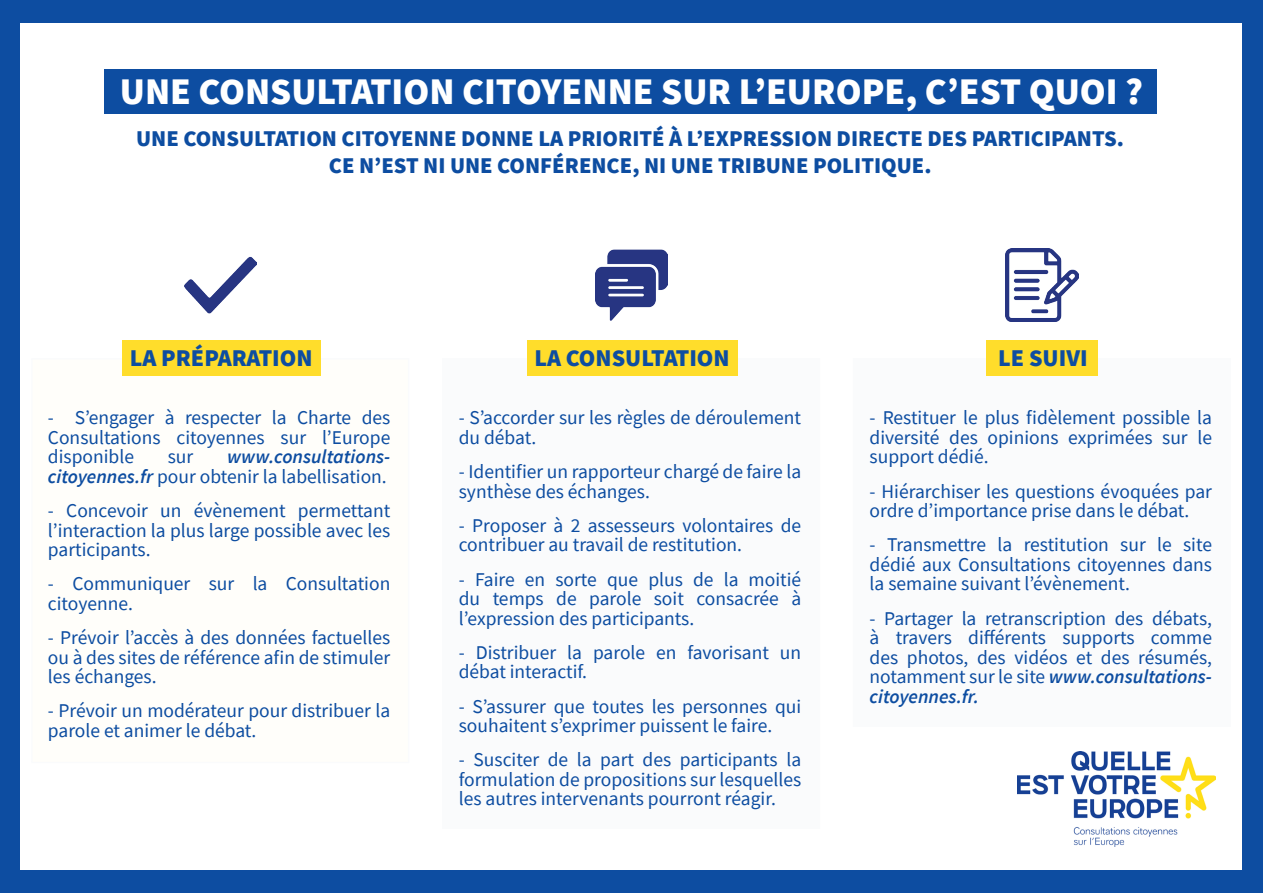
<style>
.page{position:relative;width:1263px;height:893px;background:#0d4da1}
.page>*{position:absolute;margin:0;border:0;box-sizing:border-box;transform-origin:0 0}
.t1{font:900 37.5px "Source Sans Pro";color:#fff}
.t2{font:900 24px "Source Sans Pro";color:#0d4da1}
.t3{font:900 22.5px "Source Sans Pro";color:#0d4da1}
.t4{font:19.5px/19.5px "Source Sans Pro";color:#0d4da1;text-align:justify}
.t5{font:italic 600 19.5px/19.5px "Source Sans Pro";color:#0d4da1;text-align:right}
.s1{font-weight:400;font-style:normal}
.s2{font-weight:600;font-style:italic}
</style>
<div class="page">
<div style="left:21px;top:23px;width:1220px;height:847px;background:#fff"></div>
<div style="left:31px;top:358px;width:378px;height:405px;background:#fffefa"></div>
<div style="left:123px;top:340px;width:198px;height:36px;background:#ffdd2b"></div>
<div style="left:442px;top:358px;width:378px;height:471px;background:#fafbfc"></div>
<div style="left:527px;top:340px;width:211px;height:36px;background:#ffdd2b"></div>
<div style="left:853px;top:358px;width:378px;height:369px;background:#fafbfc"></div>
<div style="left:986px;top:340px;width:112px;height:36px;background:#ffdd2b"></div>
<img style="left:595px;top:249px;width:73px;height:72px">
<img style="left:184px;top:256px;width:72px;height:58px">
<div style="left:104px;top:69px;width:1053px;height:45px;background:#0d4da1"></div>
<img style="left:1006px;top:249px;width:72px;height:72px">
<img style="left:1017px;top:752px;width:198px;height:94px">
<p class="t1" style="left:120px;top:66px;width:1025px">UNE CONSULTATION CITOYENNE SUR L’EUROPE, C’EST QUOI ?</p>
<p class="t3" style="left:136px;top:123px;width:989px">UNE CONSULTATION CITOYENNE DONNE LA PRIORITÉ À L’EXPRESSION DIRECTE DES PARTICIPANTS.</p>
<p class="t3" style="left:329px;top:150px;width:604px">CE N’EST NI UNE CONFÉRENCE, NI UNE TRIBUNE POLITIQUE.</p>
<p class="t2" style="left:130px;top:342px;width:184px">LA PRÉPARATION</p>
<p class="t4" style="left:48px;top:408px;width:344px">- S’engager à respecter la Charte des Consultations citoyennes sur l’Europe disponible</p>
<p class="t5" style="left:48px;top:447px;width:344px">www.consultations-<br>citoyennes.fr <span class="s1">pour obtenir la labellisation.</span></p>
<p class="t4" style="left:48px;top:501px;width:344px">- Concevoir un évènement permettant l’interaction la plus large possible avec les participants.</p>
<p class="t4" style="left:48px;top:574px;width:344px">- Communiquer sur la Consultation citoyenne.</p>
<p class="t4" style="left:48px;top:628px;width:344px">- Prévoir l’accès à des données factuelles ou à des sites de référence afin de stimuler les échanges.</p>
<p class="t4" style="left:48px;top:701px;width:344px">- Prévoir un modérateur pour distribuer la parole et animer le débat.</p>
<p class="t4" style="left:168px;top:447px;width:27px">sur</p>
<p class="t2" style="left:534px;top:342px;width:197px">LA CONSULTATION</p>
<p class="t4" style="left:459px;top:408px;width:344px">- S’accorder sur les règles de déroulement du débat.</p>
<p class="t4" style="left:459px;top:462px;width:344px">- Identifier un rapporteur chargé de faire la synthèse des échanges.</p>
<p class="t4" style="left:459px;top:515px;width:344px">- Proposer à 2 assesseurs volontaires de contribuer au travail de restitution.</p>
<p class="t4" style="left:459px;top:569px;width:344px">- Faire en sorte que plus de la moitié du temps de parole soit consacrée à l’expression des participants.</p>
<p class="t4" style="left:459px;top:642px;width:344px">- Distribuer la parole en favorisant un débat interactif.</p>
<p class="t4" style="left:459px;top:696px;width:344px">- S’assurer que toutes les personnes qui souhaitent s’exprimer puissent le faire.</p>
<p class="t4" style="left:459px;top:750px;width:344px">- Susciter de la part des participants la formulation de propositions sur lesquelles les autres intervenants pourront réagir.</p>
<p class="t2" style="left:998px;top:342px;width:91px">LE SUIVI</p>
<p class="t4" style="left:870px;top:408px;width:344px">- Restituer le plus fidèlement possible la diversité des opinions exprimées sur le support dédié.</p>
<p class="t4" style="left:870px;top:481px;width:344px">- Hiérarchiser les questions évoquées par ordre d’importance prise dans le débat.</p>
<p class="t4" style="left:870px;top:535px;width:344px">- Transmettre la restitution sur le site dédié aux Consultations citoyennes dans la semaine suivant l’évènement.</p>
<p class="t4" style="left:870px;top:608px;width:344px">- Partager la retranscription des débats, à travers différents supports comme des photos, des vidéos et des résumés, notamment sur le site <span class="s2">www.consultations&shy;citoyennes.fr.</span></p>
</div>
